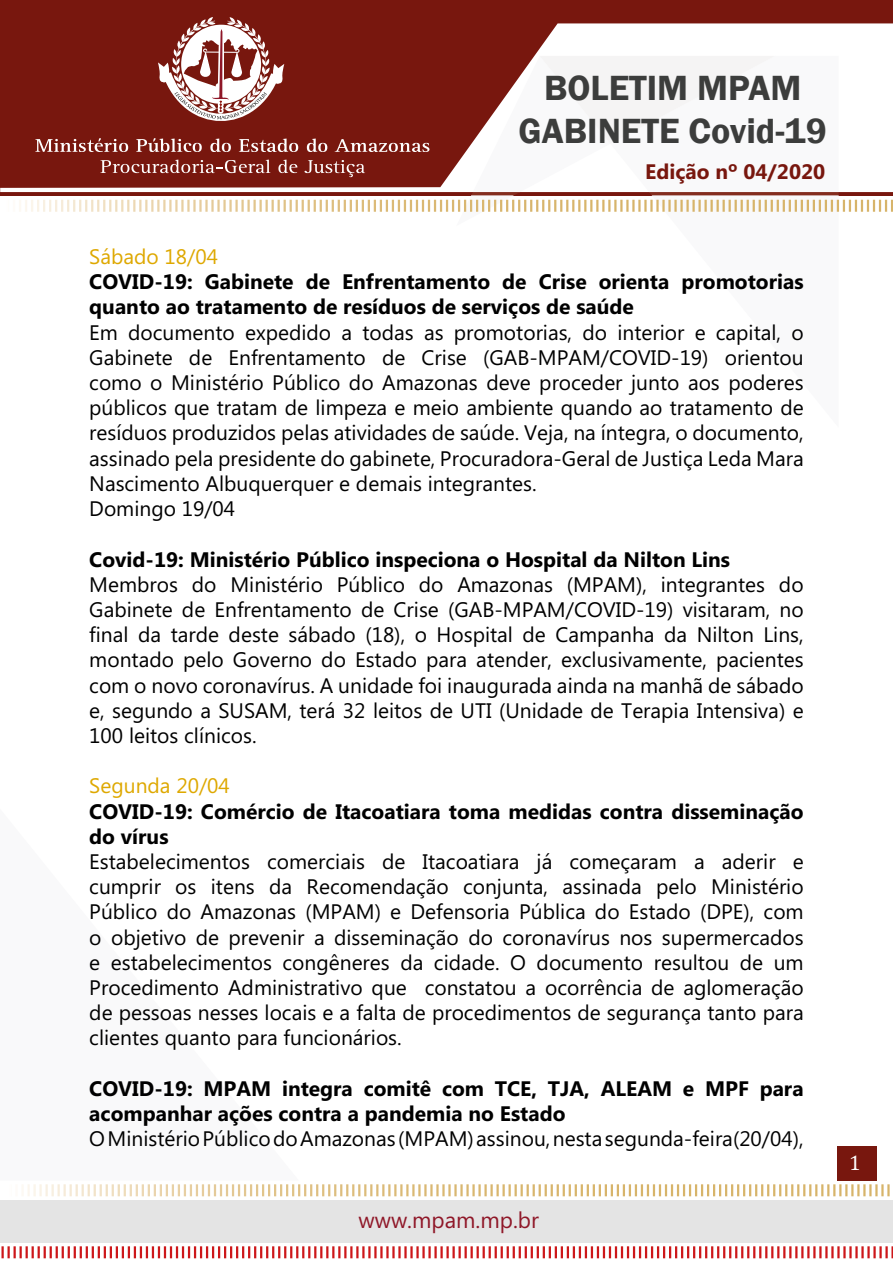
<style>
.page{position:relative;width:893px;height:1263px;background:#fff}
.page>*{position:absolute;margin:0;border:0;box-sizing:border-box;transform-origin:0 0}
.t1{font:600 36px/43.2px "Franklin Gothic";color:#3c3d3c;text-align:center}
.t2{font:22.5px "Microsoft Phags Pa";color:#8f1728}
.t3{font:21px/25.2px "Microsoft Phags Pa";color:#000;text-align:justify}
.t4{font:700 21px/25.2px "Microsoft Phags Pa";color:#000}
.t5{font:21px "Microsoft Phags Pa";color:#dea800}
.t6{font:700 21px "Microsoft Phags Pa";color:#78170e}
.t7{font:21px "Cambria";color:#fff}
</style>
<div class="page">
<div style="left:837px;top:1146px;width:40px;height:34px;background:#78170e"></div>
<div style="left:0;top:0;width:893px;height:195px;background:#78170e"></div>
<div style="left:1px;top:1200px;width:892px;height:43px;background:#e4e4e4"></div>
<svg style="left:2px;top:1246px;width:891px;height:12px"></svg>
<svg style="left:22px;top:1184px;width:868px;height:12px"></svg>
<svg style="left:1px;top:17px;width:892px;height:195px"></svg>
<h1 class="t1" style="left:519px;top:66px;width:310px">BOLETIM MPAM<br>GABINETE Covid-19</h1>
<p class="t6" style="left:645px;top:157px;width:181px">Edição nº 04/2020</p>
<p class="t5" style="left:89px;top:242px;width:130px">Sábado 18/04</p>
<p class="t4" style="left:89px;top:268px;width:716px">COVID-19: Gabinete de Enfrentamento de Crise orienta promotorias quanto ao tratamento de resíduos de serviços de saúde</p>
<p class="t3" style="left:89px;top:319px;width:716px;text-align:left">Em documento expedido a todas as promotorias, do interior e capital, o Gabinete de Enfrentamento de Crise (GAB-MPAM/COVID-19) orientou como o Ministério Público do Amazonas deve proceder junto aos poderes públicos que tratam de limpeza e meio ambiente quando ao tratamento de resíduos produzidos pelas atividades de saúde. Veja, na íntegra, o documento, assinado pela presidente do gabinete, Procuradora-Geral de Justiça Leda Mara Nascimento Albuquerquer e demais integrantes.<br>Domingo 19/04</p>
<p class="t4" style="left:89px;top:545px;width:642px">Covid-19: Ministério Público inspeciona o Hospital da Nilton Lins</p>
<p class="t3" style="left:89px;top:571px;width:716px">Membros do Ministério Público do Amazonas (MPAM), integrantes do Gabinete de Enfrentamento de Crise (GAB-MPAM/COVID-19) visitaram, no final da tarde deste sábado (18), o Hospital de Campanha da Nilton Lins, montado pelo Governo do Estado para atender, exclusivamente, pacientes com o novo coronavírus. A unidade foi inaugurada ainda na manhã de sábado e, segundo a SUSAM, terá 32 leitos de UTI (Unidade de Terapia Intensiva) e 100 leitos clínicos.</p>
<p class="t5" style="left:89px;top:771px;width:142px">Segunda 20/04</p>
<p class="t4" style="left:89px;top:797px;width:716px">COVID-19: Comércio de Itacoatiara toma medidas contra disseminação do vírus</p>
<p class="t3" style="left:89px;top:848px;width:716px">Estabelecimentos comerciais de Itacoatiara já começaram a aderir e cumprir os itens da Recomendação conjunta, assinada pelo Ministério Público do Amazonas (MPAM) e Defensoria Pública do Estado (DPE), com o objetivo de prevenir a disseminação do coronavírus nos supermercados e estabelecimentos congêneres da cidade. O documento resultou de um Procedimento Administrativo que constatou a ocorrência de aglomeração de pessoas nesses locais e a falta de procedimentos de segurança tanto para clientes quanto para funcionários.</p>
<p class="t4" style="left:89px;top:1074px;width:716px">COVID-19: MPAM integra comitê com TCE, TJA, ALEAM e MPF para acompanhar ações contra a pandemia no Estado</p>
<p class="t3" style="left:89px;top:1125px;width:716px">O Ministério Público do Amazonas (MPAM) assinou, nesta segunda-feira(20/04),</p>
<p class="t2" style="left:358px;top:1204px;width:182px">www.mpam.mp.br</p>
<p class="t7" style="left:849px;top:1151px;width:13px">1</p>
</div>
